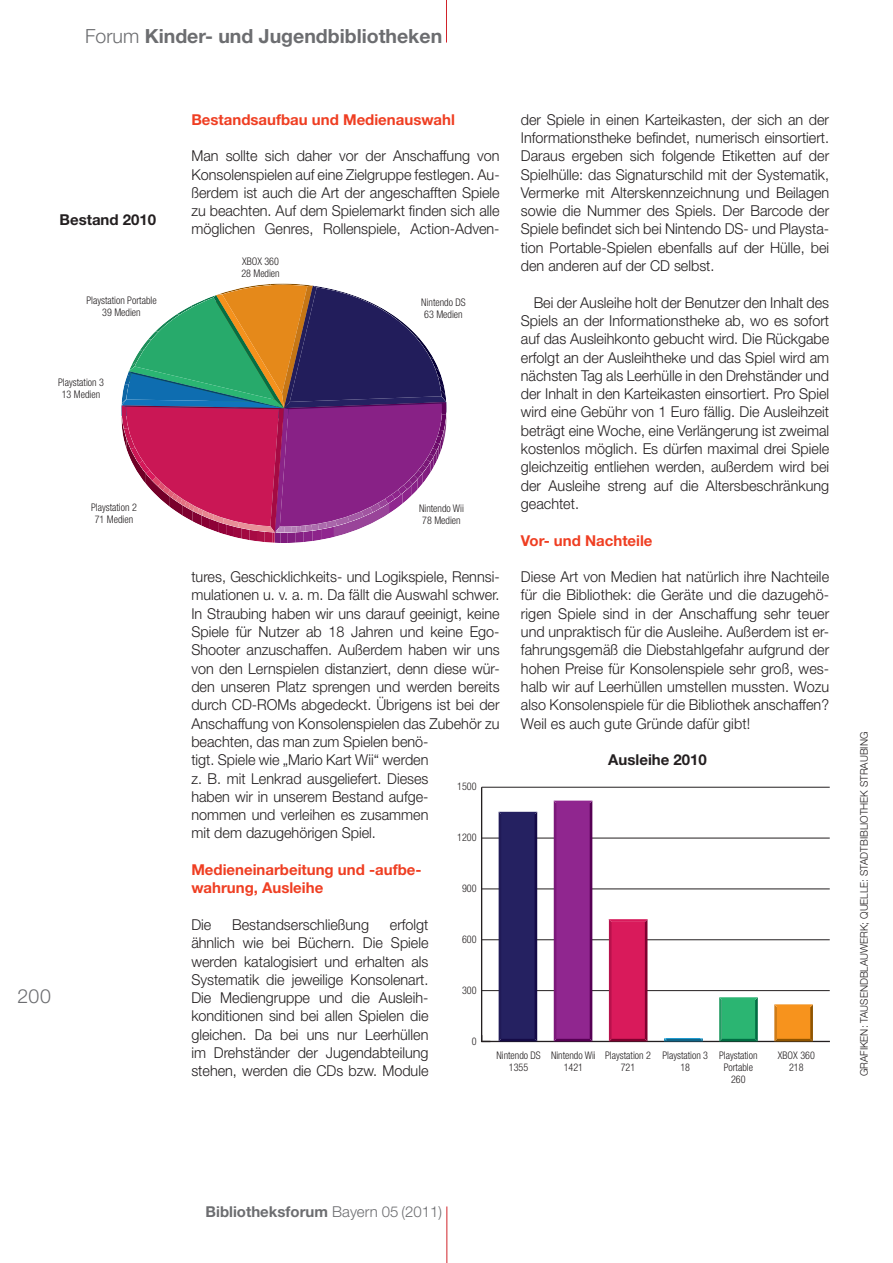
<style>
.page{position:relative;width:893px;height:1263px;background:#fff}
.page>*{position:absolute;margin:0;border:0;box-sizing:border-box;transform-origin:0 0}
.t1{font:700 19.5px "Helvetica Neue";color:#6c6d70}
.t2{font:300 19.5px "Helvetica Neue";color:#6c6d70}
.t3{font:300 15px/18.3px "Helvetica Neue";color:#231f20;text-align:justify;scale:.96 1}
.t4{font:700 15px/18.3px "Helvetica Neue";color:#ef3e22}
.t5{font:700 15px "Helvetica Neue";color:#6c6d70}
.t6{font:700 15px "Helvetica Neue";color:#231f20}
.t7{font:300 condensed 10.5px/12px "Helvetica Neue";color:#231f20;text-align:center;scale:.96 1}
.t8{font:300 10.5px "Helvetica Neue";color:#231f20;scale:.96 1}
.s1{font-weight:300}
</style>
<div class="page">
<hr style="left:446px;top:0;width:1px;height:43px;background:#d1232a">
<hr style="left:446px;top:1206px;width:1px;height:57px;background:#d1232a">
<svg style="left:122px;top:284px;width:325px;height:259px"></svg>
<hr style="left:482px;top:1041px;width:348px;height:1px;background:#231f20">
<hr style="left:481px;top:787px;width:1px;height:254px;background:#231f20">
<svg style="left:481px;top:1035px;width:9px;height:7px"></svg>
<hr style="left:482px;top:990px;width:348px;height:1px;background:#231f20">
<hr style="left:482px;top:939px;width:348px;height:1px;background:#231f20">
<hr style="left:482px;top:888px;width:348px;height:1px;background:#231f20">
<hr style="left:482px;top:838px;width:348px;height:1px;background:#231f20">
<hr style="left:482px;top:787px;width:348px;height:1px;background:#231f20">
<svg style="left:774px;top:1004px;width:39px;height:37px"></svg>
<svg style="left:719px;top:997px;width:39px;height:44px;background:#2aad6e"></svg>
<svg style="left:664px;top:1038px;width:39px;height:3px"></svg>
<svg style="left:609px;top:919px;width:38px;height:122px;background:#d01857"></svg>
<svg style="left:554px;top:801px;width:38px;height:240px;background:#8b2289"></svg>
<svg style="left:499px;top:812px;width:38px;height:229px;background:#231f5e"></svg>
<h1 class="t1" style="left:85px;top:24px;width:359px"><span class="s1">Forum</span> Kinder- und Jugendbibliotheken</h1>
<p class="t6" style="left:60px;top:211px;width:98px">Bestand 2010</p>
<p class="t7" style="left:86px;top:295px;width:75px">Playstation Portable<br>39 Medien</p>
<p class="t7" style="left:58px;top:377px;width:49px">Playstation 3<br>13 Medien</p>
<p class="t7" style="left:91px;top:501px;width:49px">Playstation 2<br>71 Medien</p>
<h1 class="t2" style="left:18px;top:984px;width:35px">200</h1>
<p class="t3" style="left:521px;top:110px;width:323px">der Spiele in einen Karteikasten, der sich an der Informationstheke befindet, numerisch einsortiert.<br>Daraus ergeben sich folgende Etiketten auf der Spielhülle: das Signaturschild mit der Systematik, Vermerke mit Alterskennzeichnung und Beilagen sowie die Nummer des Spiels. Der Barcode der Spiele befindet sich bei Nintendo DS- und Playsta&shy;tion Portable-Spielen ebenfalls auf der Hülle, bei den anderen auf der CD selbst.</p>
<p class="t3" style="left:521px;top:293px;width:323px;text-indent:13px">Bei der Ausleihe holt der Benutzer den Inhalt des Spiels an der Informationstheke ab, wo es sofort auf das Ausleihkonto gebucht wird. Die Rückgabe erfolgt an der Ausleihtheke und das Spiel wird am nächsten Tag als Leerhülle in den Drehständer und der Inhalt in den Karteikasten einsortiert. Pro Spiel wird eine Gebühr von 1 Euro fällig. Die Ausleihzeit beträgt eine Woche, eine Verlängerung ist zweimal kostenlos möglich. Es dürfen maximal drei Spiele gleichzeitig entliehen werden, außerdem wird bei der Ausleihe streng auf die Altersbeschränkung geachtet.</p>
<p class="t4" style="left:521px;top:531px;width:133px">Vor- und Nachteile</p>
<p class="t3" style="left:521px;top:567px;width:323px">Diese Art von Medien hat natürlich ihre Nachteile für die Bibliothek: die Geräte und die dazugehö&shy;rigen Spiele sind in der Anschaffung sehr teuer und unpraktisch für die Ausleihe. Außerdem ist er&shy;fahrungsgemäß die Diebstahlgefahr aufgrund der hohen Preise für Konsolenspiele sehr groß, wes&shy;halb wir auf Leerhüllen umstellen mussten. Wozu also Konsolenspiele für die Bibliothek anschaffen?<br>Weil es auch gute Gründe dafür gibt!</p>
<p class="t4" style="left:191px;top:110px;width:265px">Bestandsaufbau und Medienauswahl</p>
<p class="t3" style="left:191px;top:146px;width:323px">Man sollte sich daher vor der Anschaffung von Konsolenspielen auf eine Zielgruppe festlegen. Au&shy;ßerdem ist auch die Art der angeschafften Spiele zu beachten. Auf dem Spielemarkt finden sich alle möglichen Genres, Rollenspiele, Action-Adven-</p>
<p class="t7" style="left:241px;top:255px;width:42px;text-align:left">XBOX 360<br>28 Medien</p>
<p class="t7" style="left:421px;top:296px;width:48px;text-align:left">Nintendo DS<br>63 Medien</p>
<p class="t7" style="left:419px;top:502px;width:48px">Nintendo Wii<br>78 Medien</p>
<p class="t3" style="left:191px;top:567px;width:323px;text-align:left">tures, Geschicklichkeits- und Logikspiele, Rennsi&shy;mulationen u. v. a. m. Da fällt die Auswahl schwer.<br>In Straubing haben wir uns darauf geeinigt, keine Spiele für Nutzer ab 18 Jahren und keine Ego-Shooter anzuschaffen. Außerdem haben wir uns von den Lernspielen distanziert, denn diese wür&shy;den unseren Platz sprengen und werden bereits durch CD-ROMs abgedeckt. Übrigens ist bei der Anschaffung von Konsolenspielen das Zubehör zu beachten, das man zum Spielen benö-<br>tigt. Spiele wie „Mario Kart Wii“ werden<br>z. B. mit Lenkrad ausgeliefert. Dieses<br>haben wir in unserem Bestand aufge-<br>nommen und verleihen es zusammen<br>mit dem dazugehörigen Spiel.</p>
<p class="t4" style="left:191px;top:860px;width:232px">Medieneinarbeitung und -aufbe&shy;wahrung, Ausleihe</p>
<p class="t3" style="left:191px;top:915px;width:22px">Die</p>
<p class="t3" style="left:232px;top:915px;width:144px">Bestandserschließung</p>
<p class="t6" style="left:608px;top:750px;width:100px">Ausleihe 2010</p>
<p class="t7" style="left:457px;top:780px;width:22px">1500</p>
<p class="t7" style="left:457px;top:831px;width:22px">1200</p>
<p class="t7" style="left:462px;top:882px;width:17px">900</p>
<p class="t3" style="left:191px;top:915px;width:249px;text-indent:198px">erfolgt ähnlich wie bei Büchern. Die Spiele werden katalogisiert und erhalten als Systematik die jeweilige Konsolenart.<br>Die Mediengruppe und die Ausleih&shy;konditionen sind bei allen Spielen die gleichen. Da bei uns nur Leerhüllen im Drehständer der Jugendabteilung stehen, werden die CDs bzw. Module</p>
<p class="t7" style="left:462px;top:933px;width:17px">600</p>
<p class="t7" style="left:462px;top:984px;width:17px">300</p>
<p class="t7" style="left:472px;top:1035px;width:7px">0</p>
<p class="t7" style="left:496px;top:1049px;width:48px">Nintendo DS<br>1355</p>
<p class="t7" style="left:551px;top:1049px;width:48px">Nintendo Wii<br>1421</p>
<p class="t7" style="left:605px;top:1049px;width:49px">Playstation 2<br>721</p>
<p class="t7" style="left:719px;top:1049px;width:42px">Playstation<br>Portable<br>260</p>
<p class="t7" style="left:778px;top:1049px;width:40px">XBOX 360<br>218</p>
<p class="t7" style="left:662px;top:1049px;width:49px">Playstation 3<br>18</p>
<p class="t8" style="left:858px;top:1076px;width:360px;rotate:-90deg">Grafiken: Tausendblauwerk; Quelle: Stadtbibliothek Straubing</p>
<p class="t5" style="left:206px;top:1202px;width:238px">Bibliotheksforum <span class="s1">Bayern 05 (2011)</span></p>
</div>
